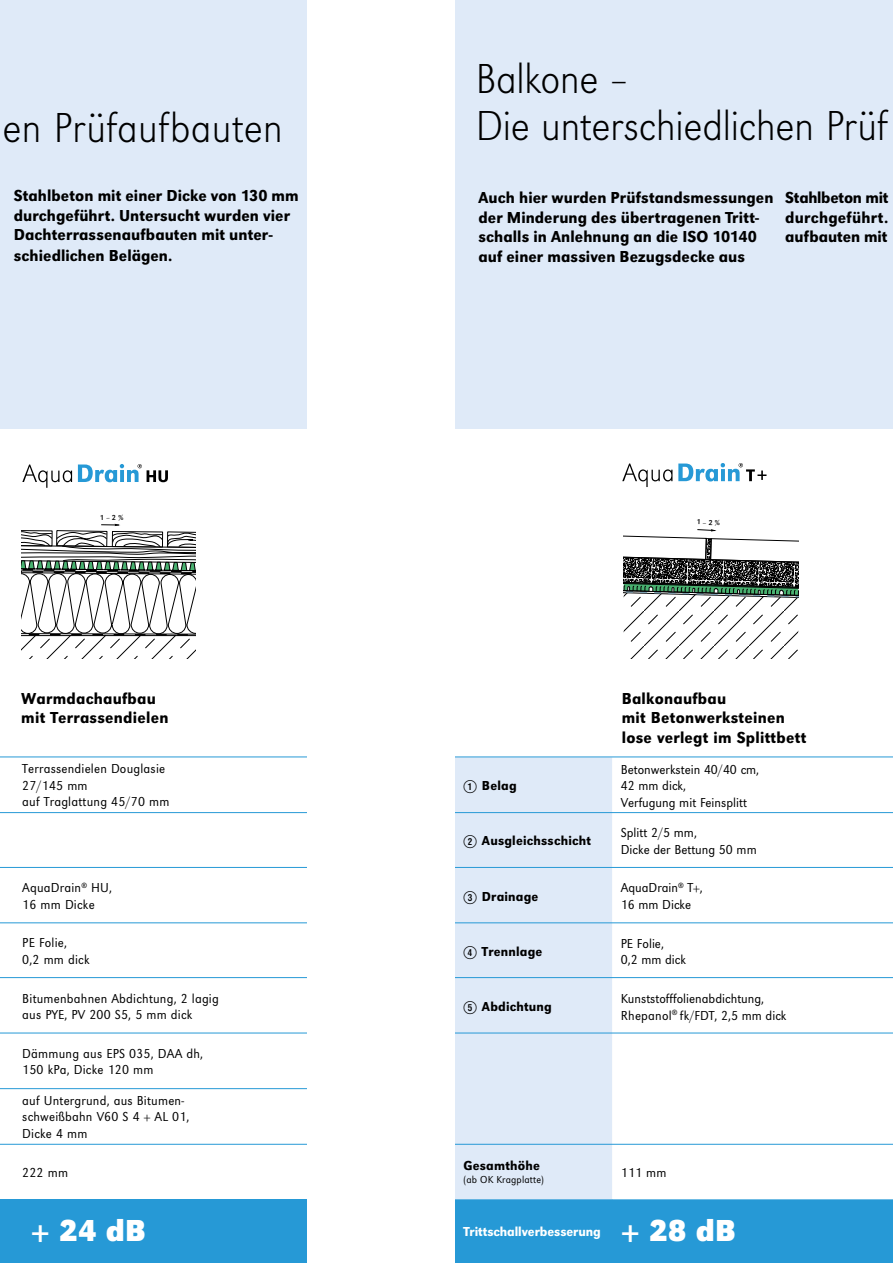
<style>
.page{position:relative;width:893px;height:1263px;background:#fff}
.page>*{position:absolute;margin:0;border:0;box-sizing:border-box;transform-origin:0 0}
.t1{font:43.5px/46.5px "URW Grotesk T Extr Ligh Narr";letter-spacing:-.01em;color:#000}
.t2{font:31.5px "URW Grotesk T Bold Narr";letter-spacing:.015em;color:#fff}
.t3{font:16.5px/19.5px "URW Grotesk T Medi Narr";letter-spacing:.005em;color:#000}
.t4{font:13.5px/16.5px "URW Grotesk T Ligh Narr";letter-spacing:.015em;color:#000}
.t5{font:13.5px "URW Grotesk T Medi Narr";letter-spacing:.015em;color:#000}
.t6{font:13.5px "URW Grotesk T Medi Narr";letter-spacing:-.005em;color:#fff}
.t7{font:10.5px "URW Grotesk T Ligh Narr";letter-spacing:.015em;color:#000}
.t8{font:7.5px "URW Grotesk T";color:#000}
.s1{font-family:"Numerics P01"}
</style>
<div class="page">
<div style="left:0;top:0;width:893px;height:428px;background:#dfeaf8"></div>
<div style="left:0;top:1199px;width:307px;height:64px;background:#2699d6"></div>
<div style="left:455px;top:757px;width:157px;height:442px;background:#dfeaf8"></div>
<svg style="left:612px;top:813px;width:281px;height:331px"></svg>
<div style="left:455px;top:1199px;width:438px;height:64px;background:#2699d6"></div>
<hr style="left:0;top:812px;width:893px;height:1px;background:#2699d6">
<hr style="left:0;top:756px;width:893px;height:1px;background:#2699d6">
<hr style="left:0;top:867px;width:893px;height:1px;background:#2699d6">
<hr style="left:0;top:922px;width:893px;height:1px;background:#2699d6">
<hr style="left:0;top:977px;width:893px;height:1px;background:#2699d6">
<hr style="left:0;top:1033px;width:893px;height:1px;background:#2699d6">
<hr style="left:0;top:1088px;width:442px;height:1px;background:#2699d6">
<hr style="left:0;top:1144px;width:893px;height:1px;background:#2699d6">
<svg style="left:624px;top:529px;width:174px;height:130px"></svg>
<svg style="left:21px;top:524px;width:175px;height:135px"></svg>
<svg style="left:622px;top:463px;width:50px;height:24px"></svg>
<svg style="left:678px;top:463px;width:88px;height:18px"></svg>
<svg style="left:22px;top:464px;width:50px;height:24px"></svg>
<svg style="left:78px;top:464px;width:90px;height:18px"></svg>
<div style="left:308px;top:0;width:147px;height:1263px;background:#fff"></div>
<h1 class="t1" style="left:2px;top:105px;width:282px">en Prüfaufbauten</h1>
<p class="t3" style="left:14px;top:186px;width:286px">Stahlbeton mit einer Dicke von 130 mm durchgeführt. Untersucht wurden vier<br>Dachterrassenaufbauten mit unter-</p>
<p class="t3" style="left:14px;top:246px;width:160px">schiedlichen Belägen.</p>
<p class="t8" style="left:100px;top:513px;width:25px;rotate:-1deg">1 – 2 %</p>
<h1 class="t1" style="left:475px;top:56px;width:414px">Balkone –<br>Die unterschiedlichen Prüf</h1>
<p class="t3" style="left:478px;top:188px;width:296px">Auch hier wurden Prüfstandsmessungen der Minderung des übertragenen Tritt&shy;schalls in Anlehnung an die ISO 10140 auf einer massiven Bezugsdecke aus</p>
<p class="t3" style="left:785px;top:188px;width:105px;text-align:justify">Stahlbeton mit durchgeführt. aufbauten mit</p>
<p class="t8" style="left:697px;top:517px;width:25px;rotate:2deg">1 – 2 %</p>
<p class="t3" style="left:21px;top:688px;width:149px">Warmdachaufbau mit Terrassendielen</p>
<p class="t3" style="left:622px;top:688px;width:186px">Balkonaufbau<br>mit Betonwerksteinen lose verlegt im Splittbett</p>
<p class="t4" style="left:22px;top:760px;width:149px">Terrassendielen Douglasie<br>27/145 mm<br>auf Traglattung 45/70 mm</p>
<p class="t4" style="left:621px;top:761px;width:140px">Betonwerkstein 40/40 cm,<br>42 mm dick,<br>Verfugung mit Feinsplitt</p>
<p class="t5" style="left:463px;top:778px;width:55px"><span class="s1">Q</span> Belag</p>
<p class="t4" style="left:22px;top:879px;width:91px">AquaDrain<sup>®</sup> HU,<br>16 mm Dicke</p>
<p class="t4" style="left:22px;top:934px;width:69px">PE Folie,<br>0,2 mm dick</p>
<p class="t4" style="left:22px;top:990px;width:198px">Bitumenbahnen Abdichtung, 2 lagig aus PYE, PV 200 S5, 5 mm dick</p>
<p class="t4" style="left:22px;top:1045px;width:182px">Dämmung aus EPS 035, DAA dh,<br>150 kPa, Dicke 120 mm</p>
<p class="t4" style="left:22px;top:1092px;width:169px">auf Untergrund, aus Bitumen&shy;schweißbahn V60 S 4 + AL 01,<br>Dicke 4 mm</p>
<p class="t4" style="left:22px;top:1164px;width:47px">222 mm</p>
<h2 class="t2" style="left:31px;top:1212px;width:117px">+ 24 dB</h2>
<p class="t5" style="left:463px;top:833px;width:129px"><span class="s1">W</span> Ausgleichsschicht</p>
<p class="t4" style="left:621px;top:824px;width:137px">Splitt 2/5 mm,<br>Dicke der Bettung 50 mm</p>
<p class="t5" style="left:463px;top:888px;width:76px"><span class="s1">E</span> Drainage</p>
<p class="t4" style="left:621px;top:880px;width:83px">AquaDrain<sup>®</sup> T+,<br>16 mm Dicke</p>
<p class="t5" style="left:463px;top:944px;width:80px"><span class="s1">R</span> Trennlage</p>
<p class="t4" style="left:621px;top:935px;width:67px">PE Folie,<br>0,2 mm dick</p>
<p class="t5" style="left:463px;top:999px;width:90px"><span class="s1">T</span> Abdichtung</p>
<p class="t4" style="left:621px;top:990px;width:167px">Kunststofffolienabdichtung,<br>Rhepanol<sup>®</sup> fk/FDT, 2,5 mm dick</p>
<p class="t5" style="left:463px;top:1157px;width:78px">Gesamthöhe</p>
<p class="t7" style="left:463px;top:1174px;width:82px">(ab OK Kragplatte)</p>
<p class="t4" style="left:621px;top:1164px;width:47px">111 mm</p>
<p class="t6" style="left:463px;top:1224px;width:139px">Trittschallverbesserung</p>
<h2 class="t2" style="left:621px;top:1212px;width:117px">+ 28 dB</h2>
</div>
